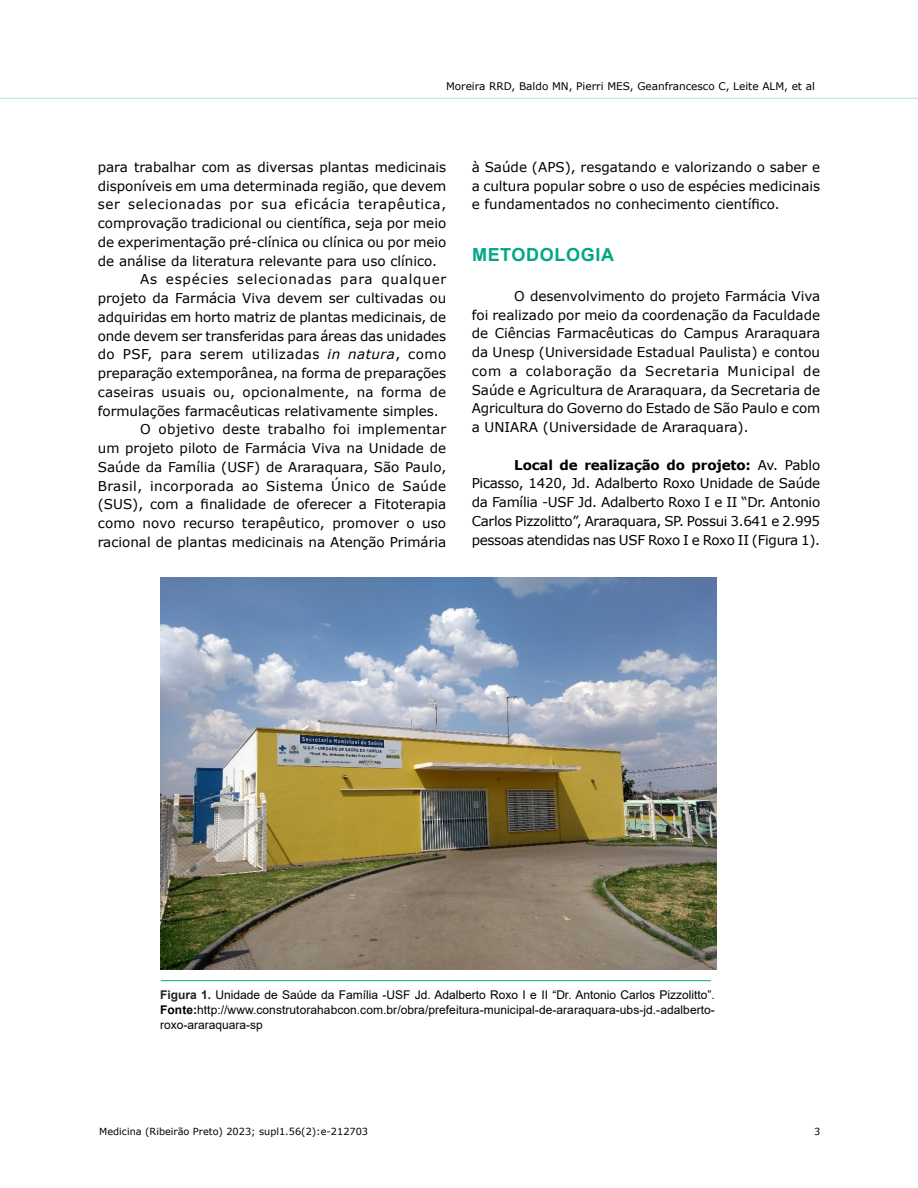
<style>
.page{position:relative;width:918px;height:1188px;background:#fff}
.page>*{position:absolute;margin:0;border:0;box-sizing:border-box;transform-origin:0 0}
.t1{font:700 18px "Arial";letter-spacing:.035em;color:#00a784}
.t2{font:13.5px/18.8px "Verdana";color:#000;text-align:justify}
.t3{font:13.5px "Verdana";letter-spacing:.045em;color:#000}
.t4{font:13.5px "Verdana";letter-spacing:.03em;color:#000}
.t5{font:13.5px "Verdana";letter-spacing:.035em;color:#000}
.t6{font:13.5px "Verdana";letter-spacing:.02em;color:#000}
.t7{font:13.5px "Verdana";letter-spacing:.055em;color:#000}
.t8{font:12px/15px "Arial";letter-spacing:.005em;color:#000;text-align:justify}
.t9{font:10.5px "Verdana";color:#000}
.t10{font:9.75px "Verdana";color:#000}
.s1{font-style:italic}
.s2{font-weight:700}
.s3{font-weight:700;color:#202124}
</style>
<div class="page">
<hr style="left:0;top:98px;width:918px;height:1px;background:#00a784">
<img style="left:160px;top:578px;width:557px;height:391px">
<hr style="left:161px;top:980px;width:550px;height:1px;background:#00a784">
<p class="t9" style="left:446px;top:79px;width:370px">Moreira RRD, Baldo MN, Pierri MES, Geanfrancesco C, Leite ALM, et al</p>
<p class="t2" style="left:98px;top:157px;width:350px">para trabalhar com as diversas plantas medicinais</p>
<p class="t2" style="left:98px;top:176px;width:350px">disponíveis em uma determinada região, que devem</p>
<p class="t3" style="left:98px;top:195px;width:350px">ser selecionadas por sua eficácia terapêutica,</p>
<p class="t2" style="left:98px;top:214px;width:350px">comprovação tradicional ou científica, seja por meio</p>
<p class="t2" style="left:98px;top:232px;width:350px">de experimentação pré-clínica ou clínica ou por meio</p>
<p class="t2" style="left:98px;top:251px;width:341px">de análise da literatura relevante para uso clínico.</p>
<p class="t7" style="left:140px;top:270px;width:307px">As espécies selecionadas para qualquer</p>
<p class="t2" style="left:98px;top:289px;width:350px">projeto da Farmácia Viva devem ser cultivadas ou</p>
<p class="t2" style="left:98px;top:307px;width:350px">adquiridas em horto matriz de plantas medicinais, de</p>
<p class="t2" style="left:98px;top:326px;width:350px">onde devem ser transferidas para áreas das unidades</p>
<p class="t5" style="left:98px;top:345px;width:350px">do PSF, para serem utilizadas <span class="s1">in natura</span>, como</p>
<p class="t2" style="left:98px;top:364px;width:350px">preparação extemporânea, na forma de preparações</p>
<p class="t2" style="left:98px;top:382px;width:350px">caseiras usuais ou, opcionalmente, na forma de</p>
<p class="t2" style="left:98px;top:401px;width:342px">formulações farmacêuticas relativamente simples.</p>
<p class="t6" style="left:140px;top:420px;width:307px">O objetivo deste trabalho foi implementar</p>
<p class="t2" style="left:98px;top:439px;width:350px">um projeto piloto de Farmácia Viva na Unidade de</p>
<p class="t2" style="left:98px;top:457px;width:350px">Saúde da Família (USF) de Araraquara, São Paulo,</p>
<p class="t4" style="left:98px;top:476px;width:350px">Brasil, incorporada ao Sistema Único de Saúde</p>
<p class="t2" style="left:98px;top:495px;width:350px">(SUS), com a finalidade de oferecer a Fitoterapia</p>
<p class="t2" style="left:98px;top:514px;width:350px">como novo recurso terapêutico, promover o uso</p>
<p class="t2" style="left:98px;top:533px;width:350px">racional de plantas medicinais na Atenção Primária</p>
<p class="t2" style="left:472px;top:158px;width:350px">à Saúde (APS), resgatando e valorizando o saber e a cultura popular sobre o uso de espécies medicinais e fundamentados no conhecimento científico.</p>
<h1 class="t1" style="left:472px;top:242px;width:143px">METODOLOGIA</h1>
<p class="t2" style="left:472px;top:286px;width:350px;text-indent:43px">O desenvolvimento do projeto Farmácia Viva foi realizado por meio da coordenação da Faculdade de Ciências Farmacêuticas do Campus Araraquara da Unesp (Universidade Estadual Paulista) e contou com a colaboração da Secretaria Municipal de Saúde e Agricultura de Araraquara, da Secretaria de Agricultura do Governo do Estado de São Paulo e com a UNIARA (Universidade de Araraquara).</p>
<p class="t2" style="left:472px;top:455px;width:350px;text-indent:43px"><span class="s2">Local de realização do projeto:</span> Av. Pablo Picasso, 1420, Jd. Adalberto Roxo Unidade de Saúde da Família -USF Jd. Adalberto Roxo I e II “Dr. Antonio Carlos Pizzolitto”, Araraquara, SP. Possui 3.641 e 2.995 pessoas atendidas nas USF Roxo I e Roxo II (Figura 1).</p>
<p class="t8" style="left:160px;top:988px;width:556px"><span class="s3">Figura 1.</span> Unidade de Saúde da Família -USF Jd. Adalberto Roxo I e II “Dr. Antonio Carlos Pizzolitto”.<br><span class="s2">Fonte:</span>http://www.construtorahabcon.com.br/obra/prefeitura-municipal-de-araraquara-ubs-jd.-adalberto&shy;roxo-araraquara-sp</p>
<p class="t10" style="left:99px;top:1125px;width:271px">Medicina (Ribeirão Preto) 2023; supl1.56(2):e-212703</p>
<p class="t10" style="left:814px;top:1125px;width:8px">3</p>
</div>
